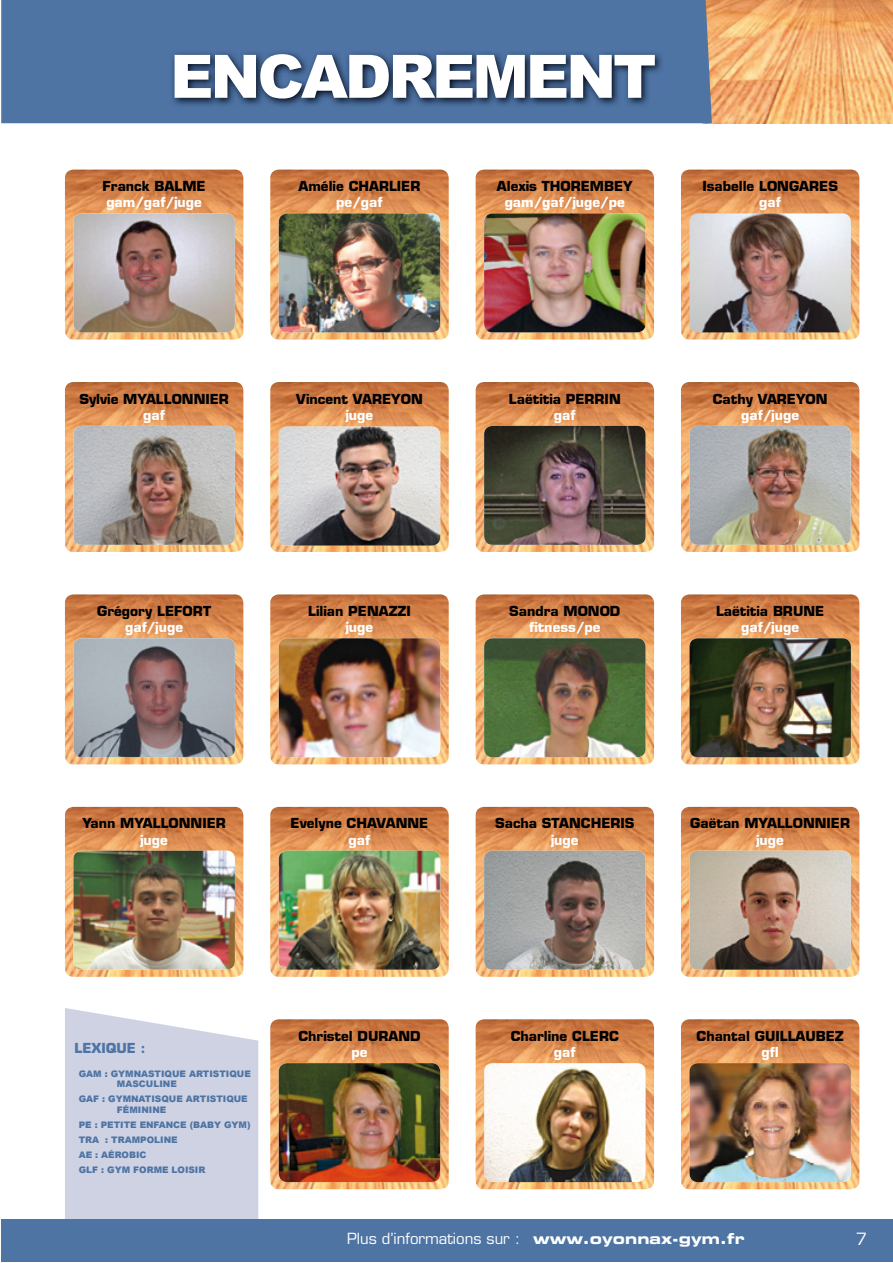
<style>
.page{position:relative;width:893px;height:1263px;background:#fff}
.page>*{position:absolute;margin:0;border:0;box-sizing:border-box;transform-origin:0 0}
.t1{font:900 60px "Arial";letter-spacing:-.05em;color:#fff}
.t2{font:16.5px "Eurostile";color:#fff}
.t3{font:15px "Eurostile";color:#fff}
.t4{font:700 13.5px "Eurostile";color:#000}
.t5{font:700 13.5px "Eurostile";color:#fff}
.t6{font:700 13.5px "Eurostile";color:#4e74a4}
.t7{font:900 9px/15px "Arial";color:#4e74a4}
.s1{font-family:"Eurostile Bold Extended Two"}
</style>
<div class="page">
<div style="left:1px;top:1219px;width:892px;height:42px;background:#4e74a4"></div>
<svg style="left:65px;top:1008px;width:193px;height:211px;background:#d1d5e5"></svg>
<img style="left:712px;top:0;width:181px;height:123px">
<div style="left:1px;top:0;width:711px;height:123px;background:#4e74a4"></div>
<img style="left:169px;top:48px;width:495px;height:59px">
<img style="left:65px;top:170px;width:178px;height:169px">
<img style="left:73px;top:213px;width:162px;height:119px">
<img style="left:270px;top:170px;width:179px;height:169px">
<img style="left:279px;top:213px;width:161px;height:119px">
<img style="left:476px;top:170px;width:178px;height:169px">
<img style="left:484px;top:213px;width:162px;height:119px">
<img style="left:681px;top:170px;width:178px;height:169px">
<img style="left:689px;top:213px;width:162px;height:119px">
<img style="left:65px;top:594px;width:178px;height:170px">
<img style="left:270px;top:594px;width:179px;height:170px">
<img style="left:279px;top:638px;width:161px;height:119px">
<img style="left:681px;top:594px;width:178px;height:170px">
<img style="left:689px;top:638px;width:162px;height:119px">
<img style="left:476px;top:594px;width:178px;height:170px">
<img style="left:65px;top:807px;width:178px;height:170px">
<img style="left:270px;top:807px;width:179px;height:170px">
<img style="left:279px;top:851px;width:161px;height:119px">
<img style="left:681px;top:807px;width:178px;height:170px">
<img style="left:689px;top:851px;width:162px;height:119px">
<img style="left:476px;top:807px;width:178px;height:170px">
<img style="left:484px;top:851px;width:162px;height:119px">
<img style="left:270px;top:1019px;width:179px;height:170px">
<img style="left:279px;top:1063px;width:161px;height:119px">
<img style="left:476px;top:1019px;width:178px;height:170px">
<img style="left:484px;top:1063px;width:162px;height:119px">
<img style="left:681px;top:1019px;width:178px;height:170px">
<img style="left:689px;top:1063px;width:162px;height:119px">
<img style="left:65px;top:382px;width:178px;height:170px">
<img style="left:270px;top:382px;width:179px;height:170px">
<img style="left:681px;top:382px;width:178px;height:170px">
<img style="left:476px;top:382px;width:178px;height:170px">
<img style="left:484px;top:426px;width:162px;height:119px">
<img style="left:73px;top:426px;width:162px;height:119px">
<img style="left:279px;top:427px;width:161px;height:119px">
<img style="left:689px;top:426px;width:162px;height:119px">
<img style="left:73px;top:638px;width:162px;height:119px">
<img style="left:73px;top:851px;width:162px;height:119px">
<img style="left:484px;top:638px;width:162px;height:119px">
<h1 class="t1" style="left:170px;top:33px;width:488px">ENCADREMENT</h1>
<p class="t4" style="left:103px;top:178px;width:105px">Franck BALME</p>
<p class="t5" style="left:106px;top:194px;width:97px">gam/gaf/juge</p>
<p class="t4" style="left:299px;top:178px;width:123px">Amélie CHARLIER</p>
<p class="t5" style="left:336px;top:194px;width:48px">pe/gaf</p>
<p class="t4" style="left:497px;top:178px;width:137px">Alexis THOREMBEY</p>
<p class="t5" style="left:505px;top:194px;width:122px">gam/gaf/juge/pe</p>
<p class="t4" style="left:702px;top:178px;width:137px">Isabelle LONGARES</p>
<p class="t5" style="left:759px;top:194px;width:23px">gaf</p>
<p class="t4" style="left:79px;top:390px;width:151px">Sylvie MYALLONNIER</p>
<p class="t5" style="left:143px;top:406px;width:23px">gaf</p>
<p class="t4" style="left:296px;top:390px;width:128px">Vincent VAREYON</p>
<p class="t5" style="left:346px;top:406px;width:29px">juge</p>
<p class="t4" style="left:509px;top:390px;width:113px">Laëtitia PERRIN</p>
<p class="t5" style="left:554px;top:406px;width:23px">gaf</p>
<p class="t4" style="left:713px;top:390px;width:116px">Cathy VAREYON</p>
<p class="t5" style="left:741px;top:406px;width:59px">gaf/juge</p>
<p class="t4" style="left:97px;top:603px;width:115px">Grégory LEFORT</p>
<p class="t5" style="left:125px;top:619px;width:59px">gaf/juge</p>
<p class="t4" style="left:308px;top:603px;width:104px">Lilian PENAZZI</p>
<p class="t5" style="left:346px;top:619px;width:29px">juge</p>
<p class="t4" style="left:509px;top:603px;width:113px">Sandra MONOD</p>
<p class="t5" style="left:529px;top:619px;width:73px">fitness/pe</p>
<p class="t4" style="left:716px;top:603px;width:110px">Laëtitia BRUNE</p>
<p class="t5" style="left:741px;top:619px;width:59px">gaf/juge</p>
<p class="t4" style="left:82px;top:815px;width:145px">Yann MYALLONNIER</p>
<p class="t5" style="left:140px;top:831px;width:29px">juge</p>
<p class="t4" style="left:291px;top:815px;width:139px">Evelyne CHAVANNE</p>
<p class="t5" style="left:349px;top:831px;width:23px">gaf</p>
<p class="t4" style="left:495px;top:815px;width:141px">Sacha STANCHERIS</p>
<p class="t5" style="left:551px;top:831px;width:29px">juge</p>
<p class="t4" style="left:690px;top:815px;width:161px">Gaëtan MYALLONNIER</p>
<p class="t5" style="left:756px;top:831px;width:29px">juge</p>
<p class="t6" style="left:75px;top:1040px;width:73px">LEXIQUE :</p>
<p class="t7" style="left:117px;top:1067px;width:135px;line-height:10.8px;text-indent:-38px">GAM : GYMNASTIQUE ARTISTIQUE<br>MASCULINE</p>
<p class="t7" style="left:117px;top:1093px;width:132px;line-height:10.8px;text-indent:-38px">GAF : GYMNATISQUE ARTISTIQUE<br>FÉMININE</p>
<p class="t7" style="left:79px;top:1117px;width:173px">PE : PETITE ENFANCE (BABY GYM)<br>TRA : TRAMPOLINE<br>AE : AÉROBIC<br>GLF : GYM FORME LOISIR</p>
<p class="t4" style="left:298px;top:1027px;width:124px">Christel DURAND</p>
<p class="t5" style="left:351px;top:1044px;width:18px">pe</p>
<p class="t4" style="left:511px;top:1027px;width:110px">Charline CLERC</p>
<p class="t5" style="left:554px;top:1044px;width:23px">gaf</p>
<p class="t4" style="left:696px;top:1027px;width:149px">Chantal GUILLAUBEZ</p>
<p class="t5" style="left:761px;top:1044px;width:19px">gfl</p>
<p class="t3" style="left:347px;top:1229px;width:399px">Plus d’informations sur : <span class="s1">www.oyonnax-gym.fr</span></p>
<p class="t2" style="left:856px;top:1229px;width:13px">7</p>
</div>
